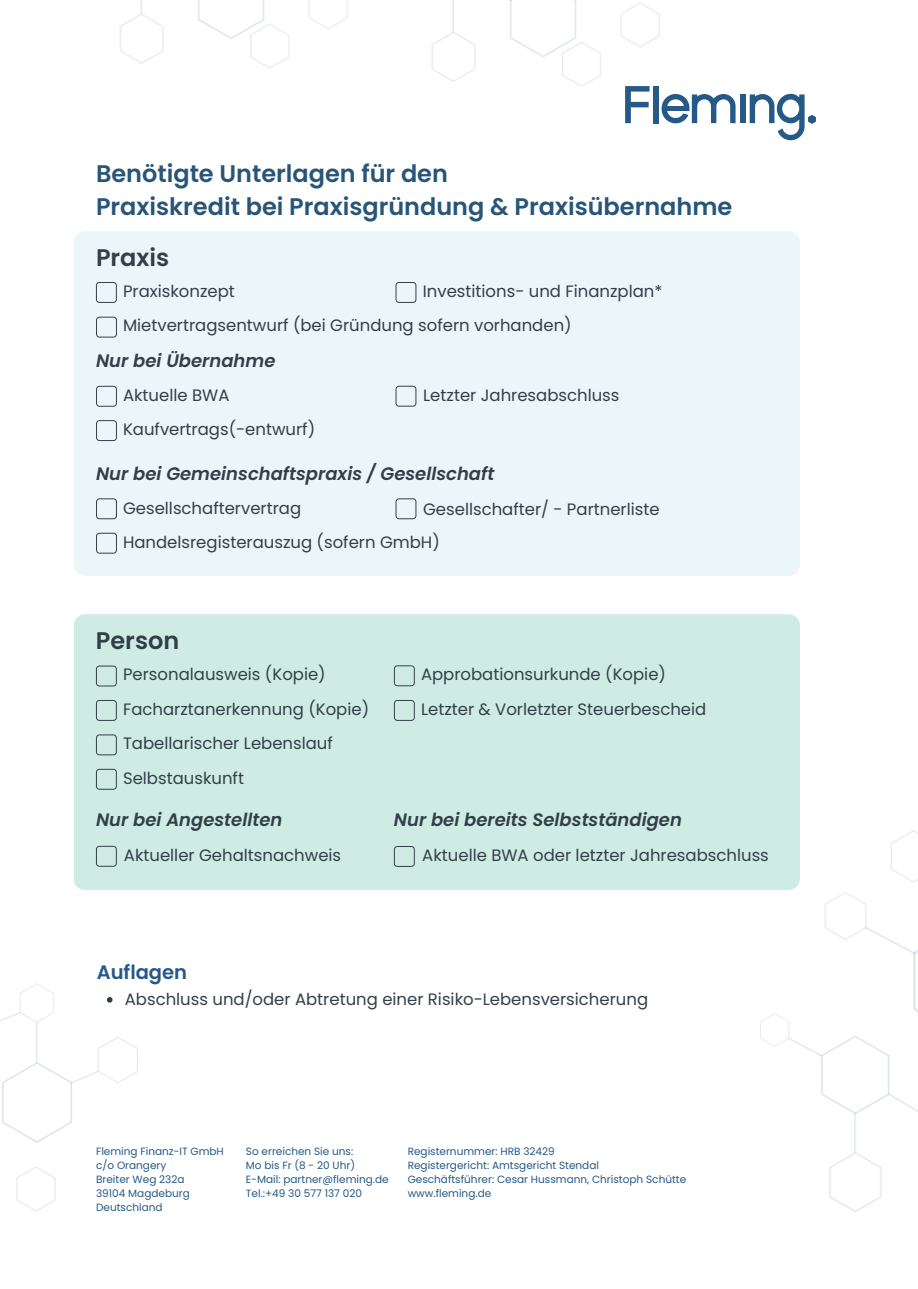
<style>
.page{position:relative;width:918px;height:1289px;background:#fff}
.page>*{position:absolute;margin:0;border:0;box-sizing:border-box;transform-origin:0 0}
.t1{font:600 24px/32.7px "Poppins";color:#295578}
.t2{font:600 24px "Poppins";color:#333f48}
.t3{font:600 19.5px "Poppins";color:#255988}
.t4{font:italic 600 18px "Poppins";color:#333f48}
.t5{font:16.5px "Poppins";color:#333f48}
.t6{font:10.5px "Poppins";color:#255988}
</style>
<div class="page">
<div style="left:74px;top:231px;width:726px;height:345px;background:#ebf6fb"></div>
<div style="left:74px;top:614px;width:726px;height:275px;background:#cfece4"></div>
<img style="left:120px;top:0;width:540px;height:86px">
<img style="left:761px;top:830px;width:157px;height:382px">
<img style="left:0;top:983px;width:137px;height:228px">
<svg style="left:96px;top:282px;width:21px;height:21px"></svg>
<svg style="left:107px;top:996px;width:6px;height:6px"></svg>
<svg style="left:96px;top:316px;width:21px;height:21px"></svg>
<svg style="left:396px;top:282px;width:20px;height:21px"></svg>
<svg style="left:96px;top:386px;width:21px;height:20px"></svg>
<svg style="left:96px;top:420px;width:21px;height:21px"></svg>
<svg style="left:396px;top:385px;width:20px;height:21px"></svg>
<svg style="left:96px;top:498px;width:21px;height:21px"></svg>
<svg style="left:96px;top:532px;width:21px;height:21px"></svg>
<svg style="left:396px;top:498px;width:20px;height:21px"></svg>
<svg style="left:96px;top:665px;width:21px;height:21px"></svg>
<svg style="left:96px;top:700px;width:21px;height:20px"></svg>
<svg style="left:96px;top:734px;width:21px;height:21px"></svg>
<svg style="left:96px;top:768px;width:21px;height:21px"></svg>
<svg style="left:96px;top:845px;width:21px;height:21px"></svg>
<svg style="left:394px;top:665px;width:21px;height:21px"></svg>
<svg style="left:394px;top:700px;width:21px;height:20px"></svg>
<svg style="left:394px;top:845px;width:21px;height:21px"></svg>
<div style="left:653px;top:86px;width:6px;height:37px;background:#255988"></div>
<div style="left:740px;top:94px;width:6px;height:29px;background:#255988"></div>
<svg style="left:625px;top:86px;width:25px;height:37px"></svg>
<svg style="left:661px;top:94px;width:75px;height:29px"></svg>
<svg style="left:750px;top:94px;width:66px;height:46px"></svg>
<p class="t1" style="left:96px;top:157px;width:638px">Benötigte Unterlagen für den<br>Praxiskredit bei Praxisgründung &amp; Praxisübernahme</p>
<h3 class="t2" style="left:96px;top:240px;width:75px">Praxis</h3>
<p class="t5" style="left:123px;top:279px;width:113px">Praxiskonzept</p>
<h3 class="t5" style="left:423px;top:279px;width:241px">Investitions- und Finanzplan*</h3>
<p class="t5" style="left:123px;top:314px;width:450px">Mietvertragsentwurf (bei Gründung sofern vorhanden)</p>
<p class="t4" style="left:96px;top:348px;width:181px">Nur bei Übernahme</p>
<h3 class="t5" style="left:123px;top:383px;width:108px">Aktuelle BWA</h3>
<p class="t5" style="left:423px;top:383px;width:198px">Letzter Jahresabschluss</p>
<p class="t5" style="left:123px;top:418px;width:194px">Kaufvertrags(-entwurf)</p>
<p class="t4" style="left:96px;top:461px;width:400px">Nur bei Gemeinschaftspraxis / Gesellschaft</p>
<p class="t5" style="left:123px;top:496px;width:180px">Gesellschaftervertrag</p>
<h3 class="t5" style="left:423px;top:497px;width:238px">Gesellschafter/ - Partnerliste</h3>
<h2 class="t5" style="left:123px;top:530px;width:318px">Handelsregisterauszug (sofern GmbH)</h2>
<h3 class="t2" style="left:96px;top:623px;width:85px">Person</h3>
<p class="t5" style="left:123px;top:663px;width:204px">Personalausweis (Kopie)</p>
<h3 class="t5" style="left:123px;top:697px;width:248px">Facharztanerkennung (Kopie)</h3>
<h1 class="t5" style="left:123px;top:732px;width:211px">Tabellarischer Lebenslauf</h1>
<p class="t5" style="left:123px;top:766px;width:123px">Selbstauskunft</p>
<h3 class="t4" style="left:96px;top:807px;width:188px">Nur bei Angestellten</h3>
<h3 class="t5" style="left:124px;top:843px;width:219px">Aktueller Gehaltsnachweis</h3>
<p class="t5" style="left:421px;top:663px;width:247px">Approbationsurkunde (Kopie)</p>
<h3 class="t5" style="left:421px;top:697px;width:287px">Letzter &amp; Vorletzter Steuerbescheid</h3>
<h3 class="t4" style="left:394px;top:806px;width:290px">Nur bei bereits Selbstständigen</h3>
<h2 class="t5" style="left:422px;top:843px;width:348px">Aktuelle BWA oder letzter Jahresabschluss</h2>
<h1 class="t3" style="left:97px;top:958px;width:92px">Auflagen</h1>
<h3 class="t5" style="left:125px;top:987px;width:525px">Abschluss und/oder Abtretung einer Risiko-Lebensversicherung</h3>
<p class="t6" style="left:96px;top:1143px;width:129px">Fleming Finanz-IT GmbH</p>
<h3 class="t6" style="left:96px;top:1157px;width:72px">c/o Orangery</h3>
<p class="t6" style="left:96px;top:1171px;width:90px">Breiter Weg 232a</p>
<h3 class="t6" style="left:96px;top:1185px;width:95px">39104 Magdeburg</h3>
<p class="t6" style="left:96px;top:1199px;width:68px">Deutschland</p>
<h3 class="t6" style="left:246px;top:1143px;width:109px">So erreichen Sie uns:</h3>
<p class="t6" style="left:246px;top:1157px;width:111px">Mo bis Fr (8 - 20 Uhr)</p>
<h3 class="t6" style="left:246px;top:1171px;width:144px">E-Mail: partner@fleming.de</h3>
<h2 class="t6" style="left:246px;top:1185px;width:118px">Tel.:+49 30 577 137 020</h2>
<h2 class="t6" style="left:408px;top:1143px;width:149px">Registernummer: HRB 32429</h2>
<p class="t6" style="left:408px;top:1157px;width:193px">Registergericht: Amtsgericht Stendal</p>
<h3 class="t6" style="left:408px;top:1171px;width:280px">Geschäftsführer: Cesar Hussmann, Christoph Schütte</h3>
<p class="t6" style="left:408px;top:1185px;width:85px">www.fleming.de</p>
</div>
